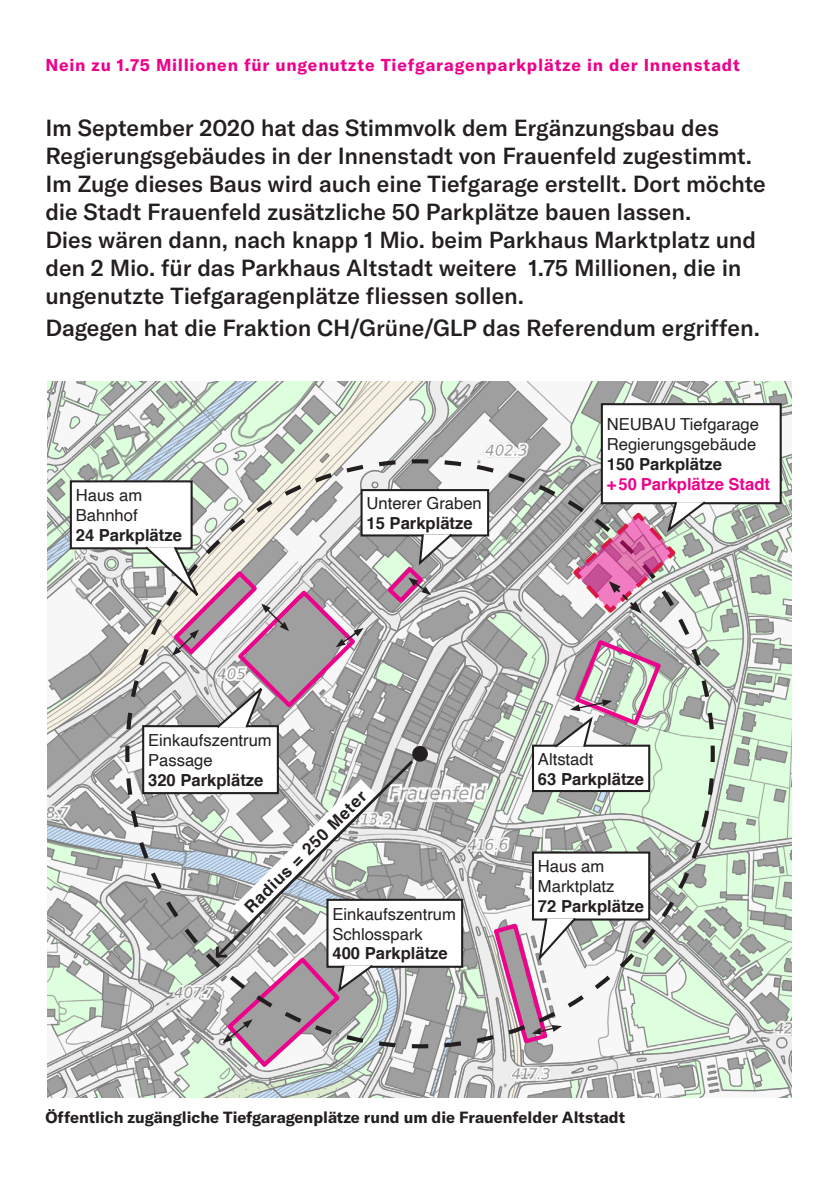
<style>
.page{position:relative;width:840px;height:1191px;background:#fff}
.page>*{position:absolute;margin:0;border:0;box-sizing:border-box;transform-origin:0 0}
.t1{font:500 23px/28px "GT America";letter-spacing:-.005em;color:#231f20}
.t2{font:700 17px "GT America";letter-spacing:.045em;color:#ed028c}
.t3{font:16.6px/19.8px "Helvetica";color:#231f20}
.t4{font:700 16.6px "Helvetica";color:#231f20}
.t5{font:700 16.6px "Helvetica";color:#ed028c}
.t6{font:700 16px "GT America";color:#231f20}
</style>
<div class="page">
<img style="left:48px;top:381px;width:742px;height:716px">
<svg style="left:123px;top:457px;width:593px;height:593px"></svg>
<svg style="left:213px;top:757px;width:202px;height:203px"></svg>
<div style="left:412px;top:746px;width:15px;height:15px;background:#231f20;border-radius:50%"></div>
<div style="left:71px;top:481px;width:120px;height:67px;background:#fff"></div>
<div style="left:70px;top:480px;width:122px;height:69px;border:2px solid #231f20"></div>
<div style="left:143px;top:726px;width:135px;height:67px;background:#fff"></div>
<div style="left:142px;top:725px;width:137px;height:69px;border:2px solid #231f20"></div>
<div style="left:327px;top:899px;width:135px;height:67px;background:#fff"></div>
<div style="left:326px;top:898px;width:137px;height:69px;border:2px solid #231f20"></div>
<div style="left:532px;top:852px;width:117px;height:67px;background:#fff"></div>
<div style="left:531px;top:851px;width:119px;height:69px;border:2px solid #231f20"></div>
<div style="left:532px;top:745px;width:117px;height:46px;background:#fff"></div>
<div style="left:531px;top:744px;width:119px;height:48px;border:2px solid #231f20"></div>
<div style="left:361px;top:490px;width:127px;height:45px;background:#fff"></div>
<div style="left:360px;top:489px;width:129px;height:47px;border:2px solid #231f20"></div>
<div style="left:601px;top:404px;width:179px;height:99px;background:#fff"></div>
<div style="left:600px;top:403px;width:181px;height:101px;border:2px solid #231f20"></div>
<svg style="left:214px;top:944px;width:161px;height:126px"></svg>
<svg style="left:490px;top:915px;width:87px;height:131px"></svg>
<svg style="left:143px;top:544px;width:220px;height:186px"></svg>
<svg style="left:552px;top:637px;width:111px;height:112px"></svg>
<svg style="left:384px;top:533px;width:70px;height:73px"></svg>
<svg style="left:569px;top:499px;width:138px;height:117px"></svg>
<p class="t2" style="left:45px;top:54px;width:695px">Nein zu 1.75 Millionen für ungenutzte Tiefgaragenparkplätze in der Innenstadt</p>
<p class="t1" style="left:45px;top:114px;width:721px">Im September 2020 hat das Stimmvolk dem Ergänzungsbau des Regierungsgebäudes in der Innenstadt von Frauenfeld zugestimmt.<br>Im Zuge dieses Baus wird auch eine Tiefgarage erstellt. Dort möchte die Stadt Frauenfeld zusätzliche 50 Parkplätze bauen lassen.<br>Dies wären dann, nach knapp 1 Mio. beim Parkhaus Marktplatz und den 2 Mio. für das Parkhaus Altstadt weitere 1.75 Millionen, die in ungenutzte Tiefgaragenplätze fliessen sollen.</p>
<p class="t1" style="left:45px;top:314px;width:715px">Dagegen hat die Fraktion CH/Grüne/GLP das Referendum ergriffen.</p>
<p class="t3" style="left:76px;top:486px;width:68px">Haus am<br>Bahnhof</p>
<p class="t4" style="left:76px;top:522px;width:107px">24 Parkplätze</p>
<p class="t3" style="left:366px;top:494px;width:117px">Unterer Graben</p>
<p class="t4" style="left:366px;top:510px;width:107px">15 Parkplätze</p>
<p class="t3" style="left:606px;top:415px;width:154px">NEUBAU Tiefgarage<br>Regierungsgebäude</p>
<p class="t4" style="left:606px;top:450px;width:117px">150 Parkplätze</p>
<p class="t5" style="left:606px;top:470px;width:165px">+50 Parkplätze Stadt</p>
<p class="t3" style="left:148px;top:730px;width:125px">Einkaufszentrum<br>Passage</p>
<p class="t4" style="left:148px;top:766px;width:117px">320 Parkplätze</p>
<p class="t4" style="left:237px;top:900px;width:166px;rotate:-45deg">Radius = 250 Meter</p>
<p class="t3" style="left:332px;top:904px;width:125px">Einkaufszentrum<br>Schlosspark</p>
<p class="t4" style="left:332px;top:940px;width:117px">400 Parkplätze</p>
<p class="t3" style="left:537px;top:749px;width:57px">Altstadt</p>
<p class="t4" style="left:537px;top:765px;width:107px">63 Parkplätze</p>
<p class="t3" style="left:537px;top:857px;width:78px">Haus am<br>Marktplatz</p>
<p class="t4" style="left:537px;top:893px;width:107px">72 Parkplätze</p>
<p class="t6" style="left:45px;top:1107px;width:581px">Öffentlich zugängliche Tiefgaragenplätze rund um die Frauenfelder Altstadt</p>
</div>
